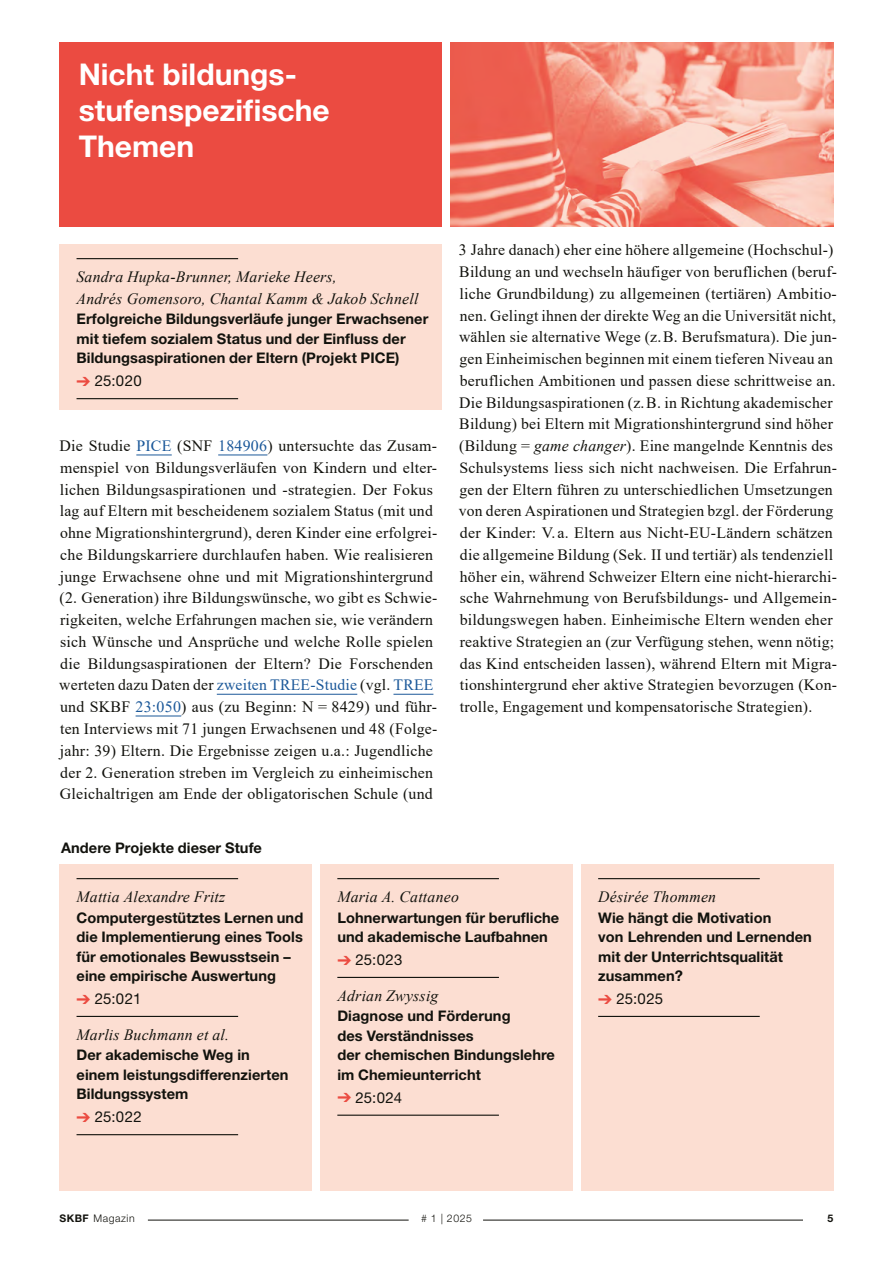
<style>
.page{position:relative;width:893px;height:1263px;background:#fff}
.page>*{position:absolute;margin:0;border:0;box-sizing:border-box;transform-origin:0 0}
.t1{font:700 30px/36px "Helvetica Neue LT Std";color:#fff}
.t2{font:15.75px/21.8px "Times New Roman";letter-spacing:.015em;color:#12120d}
.t3{font:italic 15.75px/21.8px "Times New Roman";letter-spacing:.015em;color:#12120d}
.t4{font:15px "Helvetica Neue LT Std";letter-spacing:.01em;color:#12120d}
.t5{font:700 14.7px/19.5px "Helvetica Neue LT Std";letter-spacing:.005em;color:#12120d}
.t6{font:300 10.5px "Helvetica Neue LT Std";letter-spacing:.05em;color:#12120d}
.t7{font:700 10.5px "Helvetica Neue LT Std";color:#12120d}
.s1{color:#eb4b41}
.s2{color:#1b5899}
.s3{font-style:italic}
.s4{font-weight:700}
</style>
<div class="page">
<hr style="left:148px;top:1220px;width:261px;height:1px;background:#12120d">
<hr style="left:483px;top:1220px;width:320px;height:1px;background:#12120d">
<div style="left:60px;top:43px;width:382px;height:184px;background:#eb4b41"></div>
<img style="left:451px;top:43px;width:382px;height:184px">
<div style="left:320px;top:864px;width:253px;height:327px;background:#fcded2"></div>
<hr style="left:337px;top:878px;width:162px;height:1px;background:#12120d">
<hr style="left:337px;top:977px;width:162px;height:1px;background:#12120d">
<hr style="left:337px;top:1114px;width:162px;height:2px;background:#12120d">
<div style="left:60px;top:864px;width:252px;height:327px;background:#fcded2"></div>
<hr style="left:77px;top:878px;width:161px;height:1px;background:#12120d">
<hr style="left:77px;top:1016px;width:161px;height:1px;background:#12120d">
<hr style="left:77px;top:1134px;width:161px;height:1px;background:#12120d">
<hr style="left:136px;top:455px;width:36px;height:1px;background:#1b5899">
<hr style="left:218px;top:455px;width:49px;height:1px;background:#1b5899">
<hr style="left:217px;top:694px;width:140px;height:1px;background:#1b5899">
<hr style="left:393px;top:694px;width:40px;height:1px;background:#1b5899">
<hr style="left:136px;top:716px;width:45px;height:1px;background:#1b5899">
<div style="left:60px;top:244px;width:382px;height:166px;background:#fcded2"></div>
<hr style="left:77px;top:258px;width:161px;height:1px;background:#12120d">
<hr style="left:77px;top:398px;width:161px;height:1px;background:#12120d">
<div style="left:581px;top:864px;width:252px;height:327px;background:#fcded2"></div>
<hr style="left:598px;top:878px;width:162px;height:1px;background:#12120d">
<hr style="left:598px;top:1016px;width:162px;height:1px;background:#12120d">
<h1 class="t1" style="left:79px;top:56px;width:253px">Nicht bildungs&shy;stufenspezifische<br>Themen</h1>
<p class="t3" style="left:77px;top:265px;width:343px">Sandra Hupka-Brunner, Marieke Heers,<br>Andrés Gomensoro, Chantal Kamm &amp; Jakob Schnell</p>
<p class="t5" style="left:77px;top:309px;width:353px">Erfolgreiche Bildungsverläufe junger Erwachsener mit tiefem sozialem Status und der Einfluss der<br>Bildungsaspirationen der Eltern (Projekt PICE)</p>
<p class="t4" style="left:77px;top:372px;width:67px"><span class="s1">➔</span> 25:020</p>
<p class="t2" style="left:59px;top:435px;width:380px">Die Studie <span class="s2">PICE</span> (SNF <span class="s2">184906</span>) untersuchte das Zusam&shy;menspiel von Bildungsverläufen von Kindern und elter&shy;lichen Bildungsaspirationen und -strategien. Der Fokus lag auf Eltern mit bescheidenem sozialem Status (mit und ohne Migrationshintergrund), deren Kinder eine erfolgrei&shy;che Bildungskarriere durchlaufen haben. Wie realisieren junge Erwachsene ohne und mit Migrationshintergrund (2. Generation) ihre Bildungswünsche, wo gibt es Schwie&shy;rigkeiten, welche Erfahrungen machen sie, wie verändern sich Wünsche und Ansprüche und welche Rolle spielen die Bildungsaspirationen der Eltern? Die Forschenden werteten dazu Daten der <span class="s2">zweiten TREE-Studie</span> (vgl. <span class="s2">TREE </span>und SKBF <span class="s2">23:050</span>) aus (zu Beginn: N = 8429) und führ&shy;ten Interviews mit 71 jungen Erwachsenen und 48 (Folge&shy;jahr: 39) Eltern. Die Ergebnisse zeigen u.a.: Jugendliche der 2. Generation streben im Vergleich zu einheimischen Gleichaltrigen am Ende der obligatorischen Schule (und</p>
<p class="t5" style="left:61px;top:838px;width:202px">Andere Projekte dieser Stufe</p>
<p class="t2" style="left:459px;top:239px;width:380px">3 Jahre danach) eher eine höhere allgemeine (Hochschul-)<br>Bildung an und wechseln häufiger von beruflichen (beruf&shy;liche Grundbildung) zu allgemeinen (tertiären) Ambitio&shy;nen. Gelingt ihnen der direkte Weg an die Universität nicht, wählen sie alternative Wege (z. B. Berufsmatura). Die jun&shy;gen Einheimischen beginnen mit einem tieferen Niveau an beruflichen Ambitionen und passen diese schrittweise an.<br>Die Bildungsaspirationen (z. B. in Richtung akademischer Bildung) bei Eltern mit Migrationshintergrund sind höher (Bildung = <span class="s3">game changer</span>). Eine mangelnde Kenntnis des Schulsystems liess sich nicht nachweisen. Die Erfahrun&shy;gen der Eltern führen zu unterschiedlichen Umsetzungen von deren Aspirationen und Strategien bzgl. der Förderung der Kinder: V. a. Eltern aus Nicht-EU-Ländern schätzen die allgemeine Bildung (Sek. II und tertiär) als tendenziell höher ein, während Schweizer Eltern eine nicht-hierarchi&shy;sche Wahrnehmung von Berufsbildungs- und Allgemein&shy;bildungswegen haben. Einheimische Eltern wenden eher reaktive Strategien an (zur Verfügung stehen, wenn nötig; das Kind entscheiden lassen), während Eltern mit Migra&shy;tionshintergrund eher aktive Strategien bevorzugen (Kon&shy;trolle, Engagement und kompensatorische Strategien).</p>
<p class="t3" style="left:77px;top:885px;width:150px">Mattia Alexandre Fritz</p>
<p class="t5" style="left:77px;top:907px;width:228px">Computergestütztes Lernen und die Implementierung eines Tools für emotionales Bewusstsein – eine empirische Auswertung</p>
<p class="t4" style="left:77px;top:990px;width:66px"><span class="s1">➔</span> 25:021</p>
<p class="t3" style="left:77px;top:1023px;width:154px">Marlis Buchmann et al.</p>
<p class="t5" style="left:77px;top:1045px;width:214px">Der akademische Weg in einem leistungsdifferenzierten<br>Bildungssystem</p>
<p class="t4" style="left:77px;top:1108px;width:67px"><span class="s1">➔</span> 25:022</p>
<p class="t3" style="left:337px;top:885px;width:123px">Maria A. Cattaneo</p>
<p class="t5" style="left:337px;top:907px;width:223px">Lohnerwartungen für berufliche und akademische Laufbahnen</p>
<p class="t4" style="left:337px;top:951px;width:67px"><span class="s1">➔</span> 25:023</p>
<p class="t3" style="left:337px;top:984px;width:103px">Adrian Zwyssig</p>
<p class="t5" style="left:337px;top:1006px;width:219px">Diagnose und Förderung<br>des Verständnisses<br>der chemischen Bindungslehre im Chemieunterricht</p>
<p class="t4" style="left:337px;top:1088px;width:66px"><span class="s1">➔</span> 25:024</p>
<p class="t6" style="left:60px;top:1212px;width:77px"><span class="s4">SKBF</span> Magazin</p>
<p class="t6" style="left:421px;top:1212px;width:52px"># 1 | 2025</p>
<p class="t3" style="left:598px;top:885px;width:119px">Désirée Thommen</p>
<p class="t5" style="left:598px;top:907px;width:215px">Wie hängt die Motivation<br>von Lehrenden und Lernenden mit der Unterrichtsqualität zusammen?</p>
<p class="t4" style="left:598px;top:990px;width:67px"><span class="s1">➔</span> 25:025</p>
<p class="t7" style="left:828px;top:1212px;width:7px">5</p>
</div>
